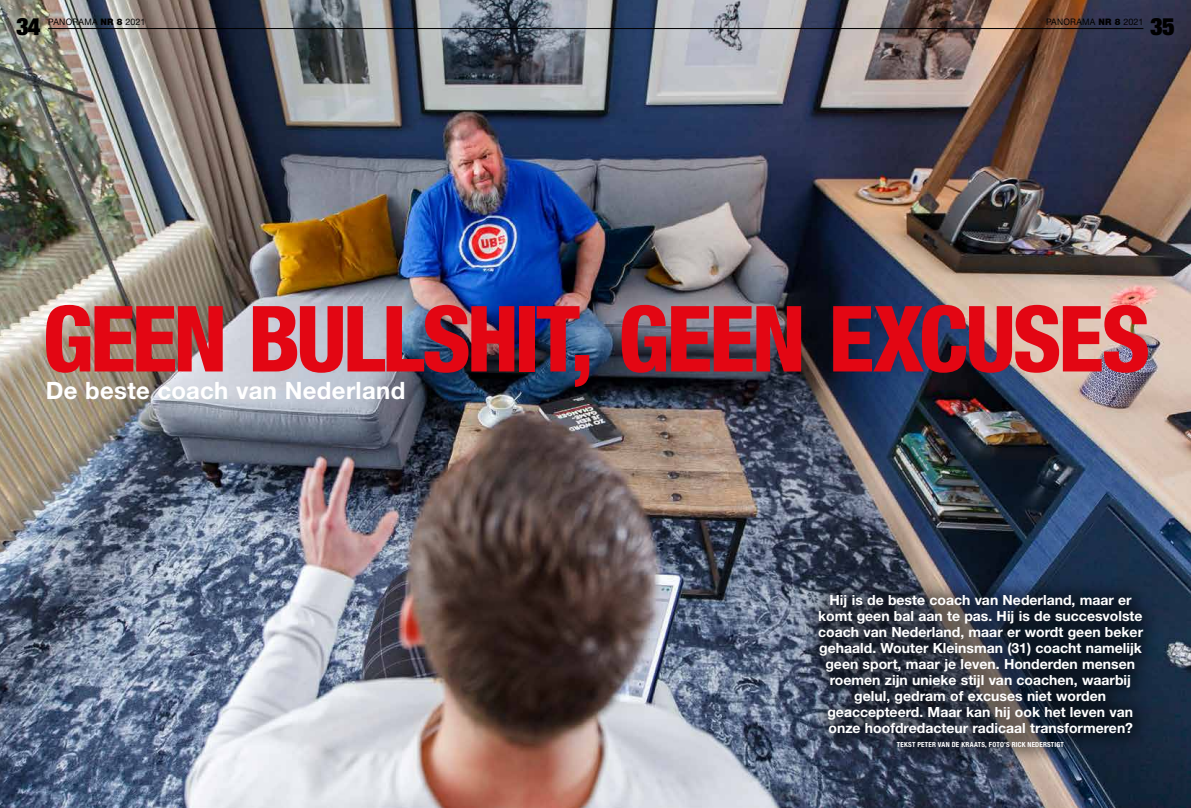
<style>
.page{position:relative;width:1191px;height:808px;background:#fff}
.page>*{position:absolute;margin:0;border:0;box-sizing:border-box;transform-origin:0 0}
.t1{font:800 condensed 91.5px "Helvetica Neue LT Std";letter-spacing:-.04em;color:#e30613}
.t2{font:900 condensed 24px "Helvetica Neue LT Std";color:#000}
.t3{font:700 23.9px "Helvetica Neue LT Std";letter-spacing:.015em;color:#fff}
.t4{font:700 14px/16px "Helvetica Neue LT Std";color:#fff;text-align:center}
.t5{font:9px "Helvetica Neue LT Std";letter-spacing:.03em;color:#000;scale:.95 1}
.t6{font:700 condensed 7px "Helvetica Neue LT Std";letter-spacing:.03em;color:#fff}
.s1{font-weight:900}
</style>
<div class="page">
<img style="left:0;top:0;width:1191px;height:808px">
<div style="left:801px;top:577px;width:359px;height:189px;background:#000;opacity:.5"></div>
<hr style="left:48px;top:28px;width:1095px;height:1px;background:#000">
<h2 class="t2" style="left:16px;top:11px;width:26px">34</h2>
<h2 class="t2" style="left:1150px;top:11px;width:26px">35</h2>
<p class="t5" style="left:48px;top:16px;width:104px">PANORAMA <span class="s1">NR 8</span> 2021</p>
<p class="t5" style="left:1046px;top:16px;width:104px">PANORAMA <span class="s1">NR 8</span> 2021</p>
<h1 class="t1" style="left:43px;top:282px;width:1109px">GEEN BULLSHIT, GEEN EXCUSES</h1>
<h3 class="t3" style="left:46px;top:376px;width:361px">De beste coach van Nederland</h3>
<p class="t4" style="left:818px;top:592px;width:326px">Hij is de beste coach van Nederland, maar er komt geen bal aan te pas. Hij is de succesvolste coach van Nederland, maar er wordt geen beker gehaald. Wouter Kleinsman (31) coacht namelijk geen sport, maar je leven. Honderden mensen roemen zijn unieke stijl van coachen, waarbij gelul, gedram of excuses niet worden geaccepteerd. Maar kan hij ook het leven van onze hoofdredacteur radicaal transformeren?</p>
<p class="t6" style="left:897px;top:741px;width:168px">TEKST PETER VAN DE KRAATS, FOTO’S RICK NEDERSTIGT</p>
</div>
